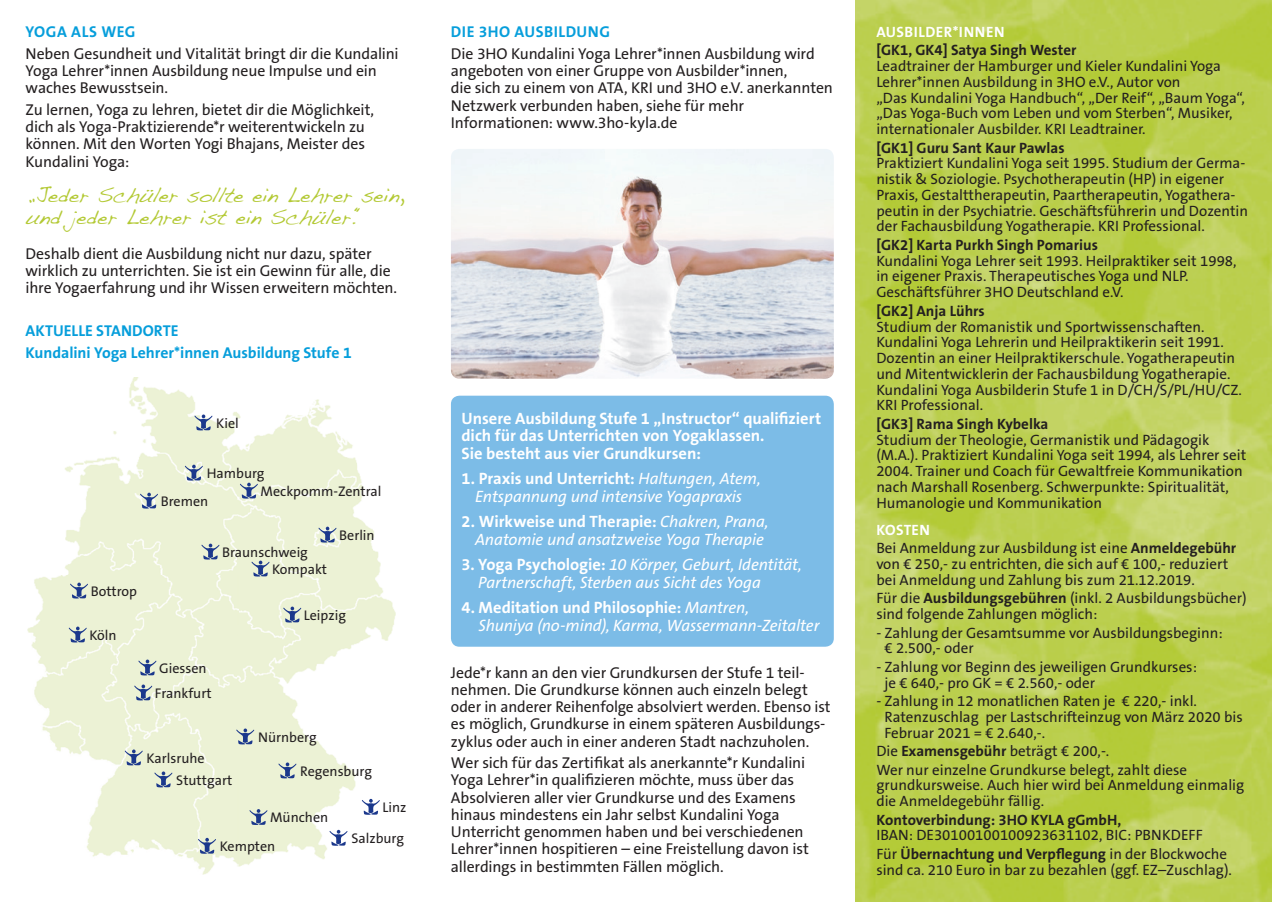
<style>
.page{position:relative;width:1272px;height:902px;background:#fff}
.page>*{position:absolute;margin:0;border:0;box-sizing:border-box;transform-origin:0 0}
.t1{font:21px/22.5px "Handwriting Dakota";color:#b3c934}
.t2{font:700 16.5px/17.2px "The Sans B7";letter-spacing:-.005em;color:#fff}
.t3{font:italic 16.5px/17.2px "The Sans B5 Plain";letter-spacing:-.01em;color:#fff}
.t4{font:15.75px/17.2px "The Sans B5 Plain";letter-spacing:-.01em;color:#231f20}
.t5{font:700 15.75px/21.5px "The Sans B7";color:#069edb}
.t6{font:700 15.75px "The Sans B7";letter-spacing:.03em;color:#069edb}
.t7{font:15px/15.8px "The Sans B5 Plain";color:#231f20}
.t8{font:700 15px "The Sans B7";color:#231f20}
.t9{font:700 15px "The Sans B7";letter-spacing:.03em;color:#fff}
.t10{font:14.1px "The Sans B5 Plain";color:#231f20}
.s1{font-family:"The Sans B5 Plain";font-weight:400;font-style:italic}
.s2{font-family:"The Sans B7";font-weight:700;font-style:normal}
.s3{font-family:"The Sans B7";font-weight:700}
.s4{font-family:"The Sans B5 Plain";font-weight:400}
</style>
<div class="page">
<img style="left:27px;top:377px;width:368px;height:497px">
<svg style="left:194px;top:414px;width:19px;height:16px"></svg>
<svg style="left:184px;top:464px;width:19px;height:16px"></svg>
<svg style="left:134px;top:684px;width:19px;height:16px"></svg>
<svg style="left:201px;top:543px;width:19px;height:16px"></svg>
<svg style="left:239px;top:482px;width:19px;height:16px"></svg>
<svg style="left:251px;top:560px;width:19px;height:16px"></svg>
<svg style="left:154px;top:771px;width:19px;height:16px"></svg>
<svg style="left:124px;top:749px;width:19px;height:16px"></svg>
<svg style="left:236px;top:728px;width:19px;height:16px"></svg>
<svg style="left:138px;top:659px;width:19px;height:16px"></svg>
<svg style="left:198px;top:837px;width:18px;height:16px"></svg>
<svg style="left:361px;top:798px;width:19px;height:16px"></svg>
<svg style="left:278px;top:762px;width:19px;height:16px"></svg>
<svg style="left:68px;top:626px;width:19px;height:16px"></svg>
<svg style="left:249px;top:809px;width:19px;height:16px"></svg>
<svg style="left:329px;top:829px;width:19px;height:16px"></svg>
<svg style="left:140px;top:492px;width:18px;height:16px"></svg>
<svg style="left:318px;top:526px;width:19px;height:16px"></svg>
<svg style="left:283px;top:606px;width:18px;height:16px"></svg>
<svg style="left:70px;top:582px;width:18px;height:16px"></svg>
<img style="left:855px;top:0;width:416px;height:901px">
<div style="left:451px;top:395px;width:382px;height:251px;background:#7cbce7;border-radius:9px"></div>
<img style="left:451px;top:149px;width:382px;height:229px">
<p class="t5" style="left:26px;top:22px;width:111px">YOGA ALS WEG</p>
<p class="t4" style="left:26px;top:45px;width:374px">Neben Gesundheit und Vitalität bringt dir die Kundalini<br>Yoga Lehrer*innen Ausbildung neue Impulse und ein waches Bewusstsein.</p>
<p class="t4" style="left:26px;top:101px;width:350px">Zu lernen, Yoga zu lehren, bietet dir die Möglichkeit, dich als Yoga-Praktizierende*r weiterentwickeln zu können. Mit den Worten Yogi Bhajans, Meister des Kundalini Yoga:</p>
<h1 class="t1" style="left:26px;top:183px;width:380px">„Jeder Schüler sollte ein Lehrer sein, und jeder Lehrer ist ein Schüler.“</h1>
<p class="t4" style="left:26px;top:245px;width:373px">Deshalb dient die Ausbildung nicht nur dazu, später wirklich zu unterrichten. Sie ist ein Gewinn für alle, die ihre Yogaerfahrung und ihr Wissen erweitern möchten.</p>
<p class="t5" style="left:26px;top:321px;width:328px">AKTUELLE STANDORTE<br>Kundalini Yoga Lehrer*innen Ausbildung Stufe 1</p>
<p class="t10" style="left:216px;top:415px;width:24px">Kiel</p>
<p class="t10" style="left:207px;top:465px;width:59px">Hamburg</p>
<p class="t10" style="left:91px;top:583px;width:48px">Bottrop</p>
<p class="t10" style="left:89px;top:627px;width:29px">Köln</p>
<p class="t10" style="left:161px;top:493px;width:49px">Bremen</p>
<p class="t10" style="left:260px;top:483px;width:122px">Meckpomm-Zentral</p>
<p class="t10" style="left:222px;top:544px;width:87px">Braunschweig</p>
<p class="t10" style="left:272px;top:561px;width:56px">Kompakt</p>
<p class="t10" style="left:339px;top:527px;width:37px">Berlin</p>
<p class="t10" style="left:304px;top:607px;width:44px">Leipzig</p>
<p class="t10" style="left:159px;top:660px;width:49px">Giessen</p>
<p class="t10" style="left:155px;top:685px;width:58px">Frankfurt</p>
<p class="t10" style="left:147px;top:750px;width:60px">Karlsruhe</p>
<p class="t10" style="left:176px;top:772px;width:58px">Stuttgart</p>
<p class="t10" style="left:258px;top:729px;width:60px">Nürnberg</p>
<p class="t10" style="left:300px;top:763px;width:73px">Regensburg</p>
<p class="t10" style="left:270px;top:810px;width:60px">München</p>
<p class="t10" style="left:382px;top:799px;width:25px">Linz</p>
<p class="t10" style="left:220px;top:838px;width:57px">Kempten</p>
<p class="t10" style="left:351px;top:830px;width:54px">Salzburg</p>
<p class="t6" style="left:451px;top:24px;width:161px">DIE 3HO AUSBILDUNG</p>
<p class="t4" style="left:451px;top:45px;width:383px">Die 3HO Kundalini Yoga Lehrer*innen Ausbildung wird angeboten von einer Gruppe von Ausbilder*innen,<br>die sich zu einem von ATA, KRI und 3HO e.V. anerkannten Netzwerk verbunden haben, siehe für mehr Informationen: www.3ho-kyla.de</p>
<p class="t2" style="left:461px;top:410px;width:361px">Unsere Ausbildung Stufe 1 „Instructor“ qualifiziert dich für das Unterrichten von Yogaklassen.<br>Sie besteht aus vier Grundkursen:</p>
<p class="t2" style="left:461px;top:470px;width:301px">1. Praxis und Unterricht: <span class="s1">Haltungen, Atem,</span></p>
<p class="t3" style="left:475px;top:488px;width:268px">Entspannung und intensive Yogapraxis</p>
<p class="t2" style="left:461px;top:513px;width:309px">2. Wirkweise und Therapie: <span class="s1">Chakren, Prana,</span></p>
<p class="t3" style="left:475px;top:531px;width:290px">Anatomie und ansatzweise Yoga Therapie</p>
<p class="t3" style="left:478px;top:556px;width:325px;text-indent:-17px"><span class="s2">3. Yoga Psychologie:</span> 10 Körper, Geburt, Identität,<br>Partnerschaft, Sterben aus Sicht des Yoga</p>
<p class="t2" style="left:461px;top:599px;width:289px">4. Meditation und Philosophie: <span class="s1">Mantren,</span></p>
<p class="t3" style="left:478px;top:617px;width:342px">Shuniya (no-mind), Karma, Wassermann-Zeitalter</p>
<p class="t4" style="left:451px;top:664px;width:381px">Jede*r kann an den vier Grundkursen der Stufe 1 teil&shy;nehmen. Die Grundkurse können auch einzeln belegt oder in anderer Reihenfolge absolviert werden. Ebenso ist es möglich, Grundkurse in einem späteren Ausbildungs&shy;zyklus oder auch in einer anderen Stadt nachzuholen.</p>
<p class="t4" style="left:451px;top:754px;width:359px">Wer sich für das Zertifikat als anerkannte*r Kundalini Yoga Lehrer*in qualifizieren möchte, muss über das Absolvieren aller vier Grundkurse und des Examens hinaus mindestens ein Jahr selbst Kundalini Yoga Unterricht genommen haben und bei verschiedenen Lehrer*innen hospitieren – eine Freistellung davon ist allerdings in bestimmten Fällen möglich.</p>
<p class="t9" style="left:876px;top:24px;width:130px">AUSBILDER*INNEN</p>
<p class="t8" style="left:876px;top:42px;width:202px">[GK1, GK4] Satya Singh Wester</p>
<p class="t7" style="left:876px;top:59px;width:370px">Leadtrainer der Hamburger und Kieler Kundalini Yoga Lehrer*innen Ausbildung in 3HO e.V., Autor von<br>„Das Kundalini Yoga Handbuch“, „Der Reif“, „Baum Yoga“, „Das Yoga-Buch vom Leben und vom Sterben“, Musiker, internationaler Ausbilder. KRI Leadtrainer.</p>
<p class="t8" style="left:876px;top:140px;width:190px">[GK1] Guru Sant Kaur Pawlas</p>
<p class="t7" style="left:876px;top:156px;width:373px">Praktiziert Kundalini Yoga seit 1995. Studium der Germa&shy;nistik &amp; Soziologie. Psychotherapeutin (HP) in eigener Praxis, Gestalttherapeutin, Paartherapeutin, Yogathera&shy;peutin in der Psychiatrie. Geschäftsführerin und Dozentin der Fachausbildung Yogatherapie. KRI Professional.</p>
<p class="t8" style="left:876px;top:237px;width:223px">[GK2] Karta Purkh Singh Pomarius</p>
<p class="t7" style="left:876px;top:253px;width:362px">Kundalini Yoga Lehrer seit 1993. Heilpraktiker seit 1998, in eigener Praxis. Therapeutisches Yoga und NLP.<br>Geschäftsführer 3HO Deutschland e.V.</p>
<p class="t8" style="left:876px;top:303px;width:110px">[GK2] Anja Lührs</p>
<p class="t7" style="left:876px;top:319px;width:367px">Studium der Romanistik und Sportwissenschaften.<br>Kundalini Yoga Lehrerin und Heilpraktikerin seit 1991.<br>Dozentin an einer Heilpraktikerschule. Yogatherapeutin und Mitentwicklerin der Fachausbildung Yogatherapie.<br>Kundalini Yoga Ausbilderin Stufe 1 in D/CH/S/PL/HU/CZ.<br>KRI Professional.</p>
<p class="t8" style="left:876px;top:416px;width:174px">[GK3] Rama Singh Kybelka</p>
<p class="t7" style="left:876px;top:432px;width:371px">Studium der Theologie, Germanistik und Pädagogik (M.A.). Praktiziert Kundalini Yoga seit 1994, als Lehrer seit 2004. Trainer und Coach für Gewaltfreie Kommunikation nach Marshall Rosenberg. Schwerpunkte: Spiritualität, Humanologie und Kommunikation</p>
<p class="t9" style="left:876px;top:521px;width:55px">KOSTEN</p>
<p class="t7" style="left:876px;top:540px;width:361px">Bei Anmeldung zur Ausbildung ist eine <span class="s3">Anmeldegebühr </span>von € 250,- zu entrichten, die sich auf € 100,- reduziert bei Anmeldung und Zahlung bis zum 21.12.2019.</p>
<p class="t7" style="left:876px;top:590px;width:372px">Für die <span class="s3">Ausbildungsgebühren</span> (inkl. 2 Ausbildungsbücher) sind folgende Zahlungen möglich:</p>
<p class="t7" style="left:884px;top:625px;width:339px;text-indent:-8px">- Zahlung der Gesamtsumme vor Ausbildungsbeginn: € 2.500,- oder</p>
<p class="t7" style="left:884px;top:659px;width:314px;text-indent:-8px">- Zahlung vor Beginn des jeweiligen Grundkurses: je € 640,- pro GK = € 2.560,- oder</p>
<p class="t7" style="left:884px;top:693px;width:360px;text-indent:-8px">- Zahlung in 12 monatlichen Raten je € 220,- inkl.<br>Ratenzuschlag per Lastschrifteinzug von März 2020 bis<br>Februar 2021 = € 2.640,-.</p>
<p class="t7" style="left:876px;top:742px;width:312px;line-height:18.5px">Die <span class="s3">Examensgebühr</span> beträgt € 200,-.<br>Wer nur einzelne Grundkurse belegt, zahlt diese</p>
<p class="t7" style="left:876px;top:777px;width:369px">grundkursweise. Auch hier wird bei Anmeldung einmalig die Anmeldegebühr fällig.</p>
<p class="t8" style="left:876px;top:811px;width:246px">Kontoverbindung: 3HO KYLA gGmbH,</p>
<p class="t7" style="left:876px;top:828px;width:328px">IBAN: DE30100100100923631102, BIC: PBNKDEFF</p>
<p class="t8" style="left:876px;top:845px;width:352px"><span class="s4">Für</span> Übernachtung und Verpflegung <span class="s4">in der Blockwoche</span></p>
<p class="t7" style="left:876px;top:862px;width:357px">sind ca. 210 Euro in bar zu bezahlen (ggf. EZ–Zuschlag).</p>
</div>
